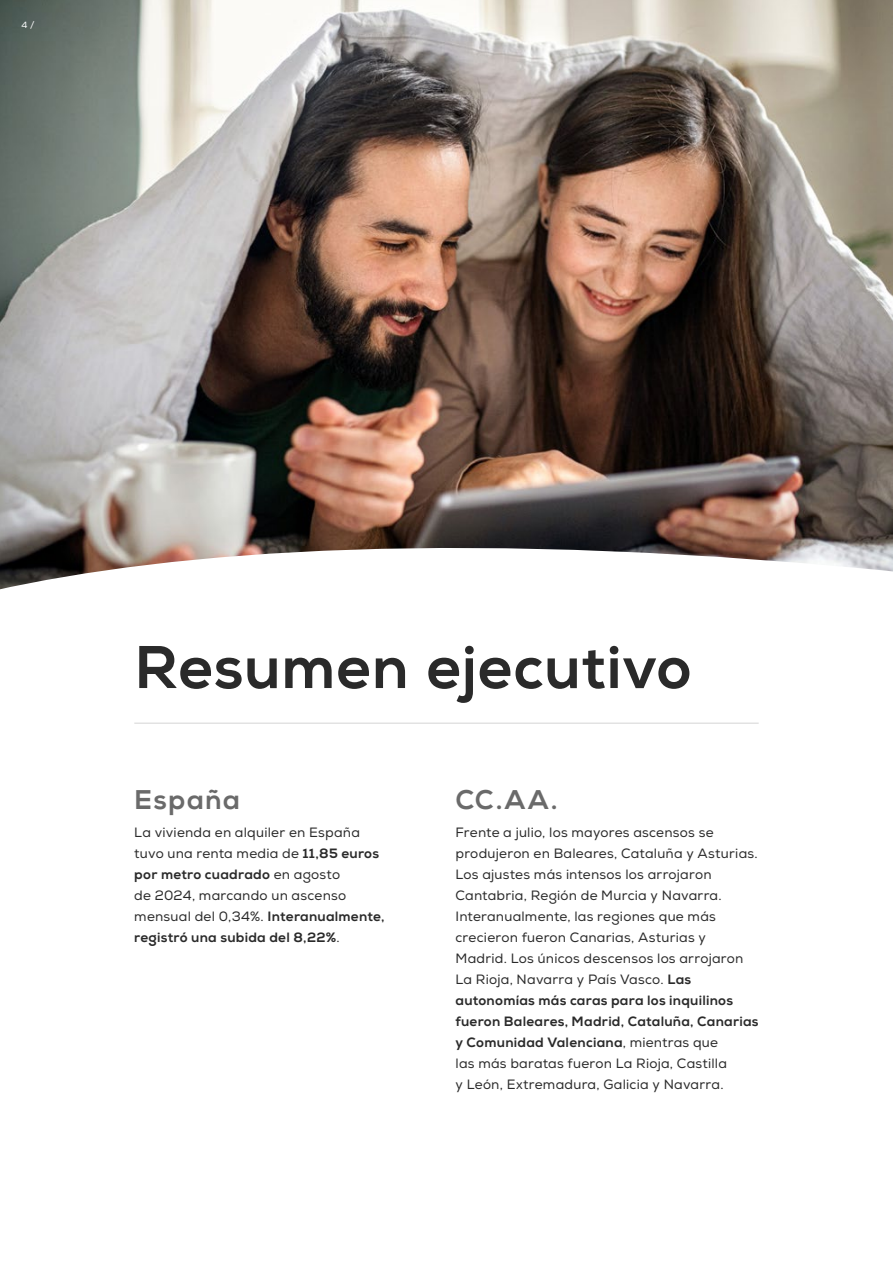
<style>
.page{position:relative;width:893px;height:1263px;background:#fff}
.page>*{position:absolute;margin:0;border:0;box-sizing:border-box;transform-origin:0 0}
.t1{font:800 60px "Nexa";letter-spacing:.01em;color:#2a2a2a}
.t2{font:800 27px "Nexa";letter-spacing:.045em;color:#6a6a6a}
.t3{font:13.5px/21px "Nexa";letter-spacing:.015em;color:#2a2a2a}
.t4{font:9px "Nexa";color:#fff}
.s1{font-weight:800}
</style>
<div class="page">
<img style="left:0;top:0;width:893px;height:487px">
<svg style="left:0;top:487px;width:893px;height:236px"></svg>
<hr style="left:134px;top:723px;width:625px;height:1px;background:#d4d4d4">
<p class="t4" style="left:22px;top:20px;width:15px">4 /</p>
<p class="t1" style="left:134px;top:630px;width:559px">Resumen ejecutivo</p>
<p class="t2" style="left:134px;top:783px;width:107px">España</p>
<p class="t3" style="left:134px;top:822px;width:252px">La vivienda en alquiler en España tuvo una renta media de <span class="s1">11,85 euros por metro cuadrado</span> en agosto<br>de 2024, marcando un ascenso mensual del 0,34%. <span class="s1">Interanualmente, registró una subida del 8,22%</span>.</p>
<p class="t2" style="left:455px;top:783px;width:104px">CC.AA.</p>
<p class="t3" style="left:455px;top:822px;width:305px">Frente a julio, los mayores ascensos se produjeron en Baleares, Cataluña y Asturias.<br>Los ajustes más intensos los arrojaron Cantabria, Región de Murcia y Navarra.<br>Interanualmente, las regiones que más crecieron fueron Canarias, Asturias y Madrid. Los únicos descensos los arrojaron La Rioja, Navarra y País Vasco. <span class="s1">Las autonomías más caras para los inquilinos fueron Baleares, Madrid, Cataluña, Canarias y Comunidad Valenciana</span>, mientras que<br>las más baratas fueron La Rioja, Castilla<br>y León, Extremadura, Galicia y Navarra.</p>
</div>
